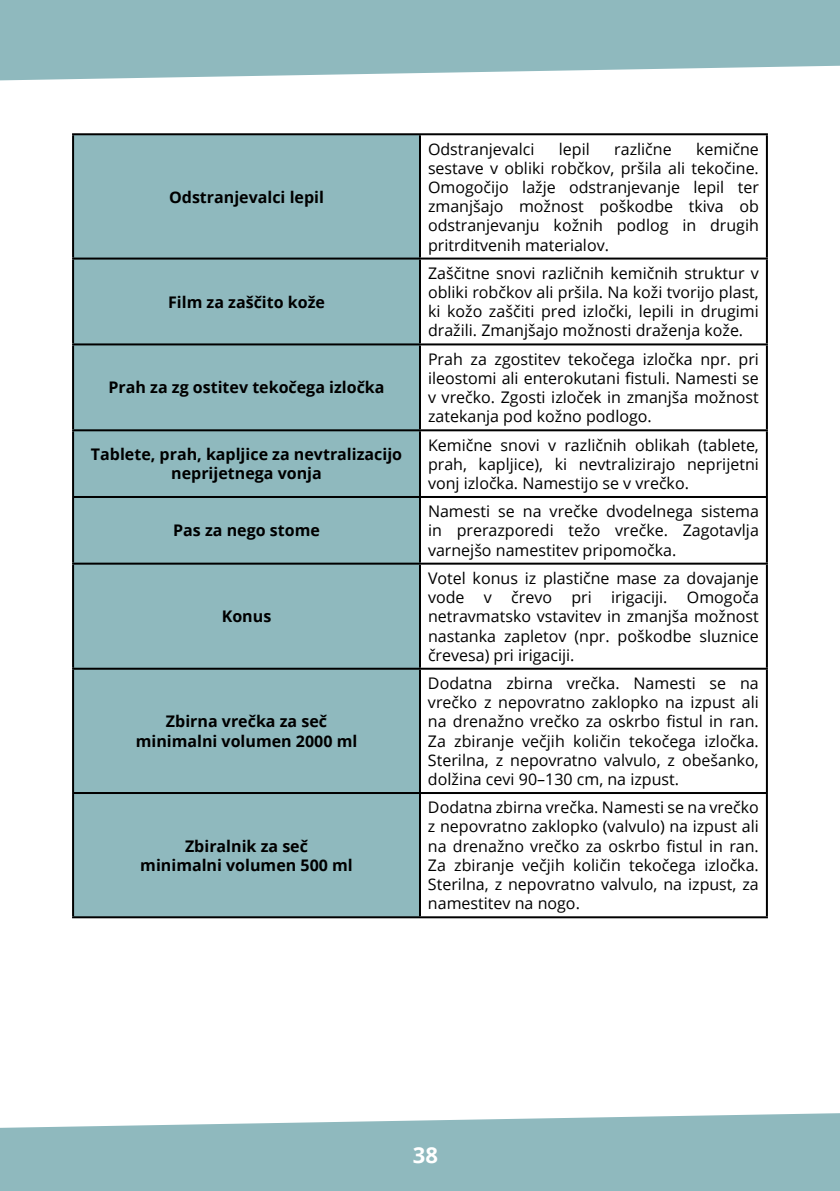
<style>
.page{position:relative;width:840px;height:1191px;background:#fff}
.page>*{position:absolute;margin:0;border:0;box-sizing:border-box;transform-origin:0 0}
.t1{font:700 22px "Open Sans";color:#fff}
.t2{font:16px/19.2px "Open Sans";color:#000;text-align:justify}
.t3{font:700 16px/19.2px "Open Sans";color:#000;text-align:center}
</style>
<div class="page">
<svg style="left:0;top:0;width:839px;height:81px;background:#99bfc4"></svg>
<svg style="left:0;top:1113px;width:839px;height:78px;background:#99bfc4"></svg>
<div style="left:74px;top:135px;width:345px;height:781px;background:#8fb9be"></div>
<hr style="left:72px;top:133px;width:348px;height:2px;background:#000">
<hr style="left:72px;top:135px;width:2px;height:122px;background:#000">
<hr style="left:420px;top:133px;width:347px;height:2px;background:#000">
<hr style="left:419px;top:135px;width:2px;height:122px;background:#000">
<hr style="left:765px;top:135px;width:2px;height:122px;background:#000">
<hr style="left:72px;top:257px;width:348px;height:2px;background:#000">
<hr style="left:72px;top:259px;width:2px;height:84px;background:#000">
<hr style="left:420px;top:257px;width:347px;height:2px;background:#000">
<hr style="left:419px;top:259px;width:2px;height:84px;background:#000">
<hr style="left:765px;top:259px;width:2px;height:84px;background:#000">
<hr style="left:72px;top:343px;width:348px;height:2px;background:#000">
<hr style="left:72px;top:345px;width:2px;height:84px;background:#000">
<hr style="left:420px;top:343px;width:347px;height:2px;background:#000">
<hr style="left:419px;top:345px;width:2px;height:84px;background:#000">
<hr style="left:765px;top:345px;width:2px;height:84px;background:#000">
<hr style="left:72px;top:429px;width:348px;height:2px;background:#000">
<hr style="left:72px;top:431px;width:2px;height:65px;background:#000">
<hr style="left:420px;top:429px;width:347px;height:2px;background:#000">
<hr style="left:419px;top:431px;width:2px;height:65px;background:#000">
<hr style="left:765px;top:431px;width:2px;height:65px;background:#000">
<hr style="left:72px;top:496px;width:348px;height:2px;background:#000">
<hr style="left:72px;top:498px;width:2px;height:64px;background:#000">
<hr style="left:420px;top:496px;width:347px;height:2px;background:#000">
<hr style="left:419px;top:498px;width:2px;height:64px;background:#000">
<hr style="left:765px;top:498px;width:2px;height:64px;background:#000">
<hr style="left:72px;top:562px;width:348px;height:2px;background:#000">
<hr style="left:72px;top:564px;width:2px;height:103px;background:#000">
<hr style="left:420px;top:562px;width:347px;height:2px;background:#000">
<hr style="left:419px;top:564px;width:2px;height:103px;background:#000">
<hr style="left:765px;top:564px;width:2px;height:103px;background:#000">
<hr style="left:72px;top:667px;width:348px;height:2px;background:#000">
<hr style="left:72px;top:669px;width:2px;height:123px;background:#000">
<hr style="left:420px;top:667px;width:347px;height:2px;background:#000">
<hr style="left:419px;top:669px;width:2px;height:123px;background:#000">
<hr style="left:765px;top:669px;width:2px;height:123px;background:#000">
<hr style="left:72px;top:792px;width:348px;height:2px;background:#000">
<hr style="left:72px;top:794px;width:2px;height:122px;background:#000">
<hr style="left:420px;top:792px;width:347px;height:2px;background:#000">
<hr style="left:419px;top:794px;width:2px;height:122px;background:#000">
<hr style="left:765px;top:794px;width:2px;height:122px;background:#000">
<hr style="left:72px;top:916px;width:348px;height:2px;background:#000">
<hr style="left:420px;top:916px;width:347px;height:2px;background:#000">
<p class="t3" style="left:169px;top:187px;width:156px">Odstranjevalci lepil</p>
<p class="t3" style="left:168px;top:292px;width:158px">Film za zaščito kože</p>
<p class="t3" style="left:108px;top:378px;width:277px">Prah za zg ostitev tekočega izločka</p>
<p class="t2" style="left:428px;top:139px;width:332px;text-indent:268px">kemične sestave v obliki robčkov, pršila ali tekočine.<br>Omogočijo lažje odstranjevanje lepil ter zmanjšajo možnost poškodbe tkiva ob odstranjevanju kožnih podlog in drugih pritrditvenih materialov.</p>
<p class="t2" style="left:428px;top:139px;width:108px">Odstranjevalci</p>
<p class="t2" style="left:558px;top:139px;width:32px">lepil</p>
<p class="t2" style="left:614px;top:139px;width:59px">različne</p>
<p class="t2" style="left:428px;top:263px;width:332px">Zaščitne snovi različnih kemičnih struktur v obliki robčkov ali pršila. Na koži tvorijo plast, ki kožo zaščiti pred izločki, lepili in drugimi dražili. Zmanjšajo možnosti draženja kože.</p>
<p class="t2" style="left:428px;top:349px;width:332px">Prah za zgostitev tekočega izločka npr. pri ileostomi ali enterokutani fistuli. Namesti se v vrečko. Zgosti izloček in zmanjša možnost zatekanja pod kožno podlogo.</p>
<p class="t3" style="left:91px;top:444px;width:312px">Tablete, prah, kapljice za nevtralizacijo neprijetnega vonja</p>
<p class="t2" style="left:428px;top:435px;width:332px">Kemične snovi v različnih oblikah (tablete, prah, kapljice), ki nevtralizirajo neprijetni vonj izločka. Namestijo se v vrečko.</p>
<p class="t3" style="left:173px;top:520px;width:148px">Pas za nego stome</p>
<p class="t2" style="left:428px;top:501px;width:332px">Namesti se na vrečke dvodelnega sistema in prerazporedi težo vrečke. Zagotavlja varnejšo namestitev pripomočka.</p>
<p class="t3" style="left:222px;top:606px;width:51px">Konus</p>
<p class="t3" style="left:136px;top:711px;width:223px">Zbirna vrečka za seč minimalni volumen 2000 ml</p>
<p class="t3" style="left:140px;top:836px;width:214px">Zbiralnik za seč<br>minimalni volumen 500 ml</p>
<p class="t2" style="left:428px;top:568px;width:332px">Votel konus iz plastične mase za dovajanje vode v črevo pri irigaciji. Omogoča netravmatsko vstavitev in zmanjša možnost nastanka zapletov (npr. poškodbe sluznice črevesa) pri irigaciji.</p>
<p class="t2" style="left:428px;top:673px;width:332px">Dodatna zbirna vrečka. Namesti se na vrečko z nepovratno zaklopko na izpust ali na drenažno vrečko za oskrbo fistul in ran.<br>Za zbiranje večjih količin tekočega izločka.<br>Sterilna, z nepovratno valvulo, z obešanko, dolžina cevi 90–130 cm, na izpust.</p>
<p class="t2" style="left:428px;top:797px;width:332px">Dodatna zbirna vrečka. Namesti se na vrečko z nepovratno zaklopko (valvulo) na izpust ali na drenažno vrečko za oskrbo fistul in ran.<br>Za zbiranje večjih količin tekočega izločka.<br>Sterilna, z nepovratno valvulo, na izpust, za namestitev na nogo.</p>
<h1 class="t1" style="left:412px;top:1139px;width:27px">38</h1>
</div>
